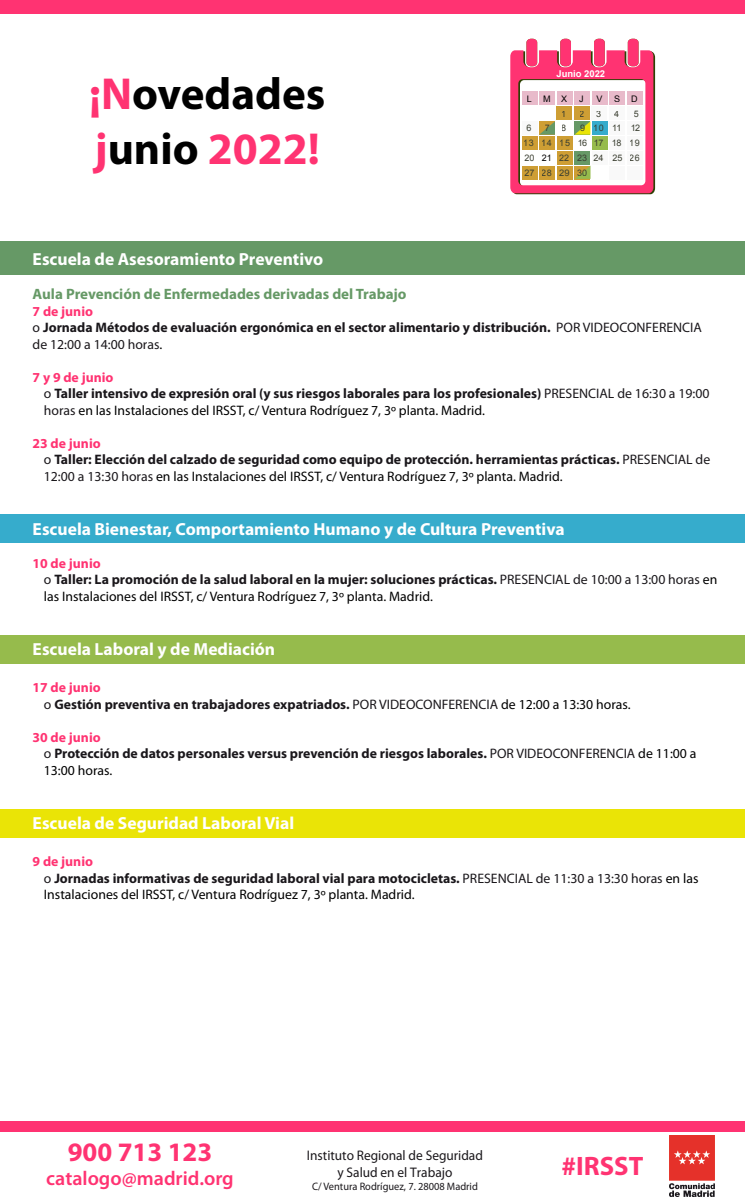
<style>
.page{position:relative;width:745px;height:1204px;background:#fff}
.page>*{position:absolute;margin:0;border:0;box-sizing:border-box;transform-origin:0 0}
.t1{font:700 45px/54px "Myriad Pro";color:#000}
.t2{font:700 26.75px "Myriad Pro";color:#ff3372}
.t3{font:600 20px "Myriad Pro";color:#ff3372}
.t4{font:700 17.5px "Myriad Pro";color:#fff}
.t5{font:700 15px "Myriad Pro";color:#696}
.t6{font:13.88px/16.6px "Myriad Pro";color:#1a171b;text-align:center;scale:.96 1}
.t7{font:700 13.75px/16.5px "Myriad Pro";color:#1a171b}
.t8{font:13.75px/16.5px "Myriad Pro";color:#000}
.t9{font:10.75px "Myriad Pro";color:#1a171b;scale:.96 1}
.t10{font:700 9.38px "Arial";color:#fff}
.t11{font:9px/15px "Arial";color:#3b3f31;text-align:justify}
.t12{font:9px "Arial";color:#000}
.s1{color:#ff3372}
.s2{color:#000}
.s3{font-weight:400}
.s4{font-weight:400;color:#000}
.s5{font-weight:700;color:#ff3372}
.s6{color:#1a171b}
.s7{font-weight:700;color:#1a171b}
</style>
<div class="page">
<div style="left:0;top:809px;width:744px;height:28px;background:#eae406"></div>
<div style="left:0;top:635px;width:744px;height:29px;background:#96bb4c"></div>
<div style="left:0;top:514px;width:744px;height:29px;background:#36accc"></div>
<div style="left:0;top:241px;width:744px;height:34px;background:#696"></div>
<div style="left:0;top:0;width:744px;height:14px;background:#ff3372"></div>
<div style="left:0;top:1121px;width:744px;height:10px;background:#ff3372"></div>
<img style="left:669px;top:1135px;width:45px;height:61px">
<svg style="left:510px;top:39px;width:144px;height:155px"></svg>
<h1 class="t1" style="left:89px;top:66px;width:238px"><span class="s1">¡N</span>ovedades <span class="s1">j</span>unio <span class="s1">2022!</span></h1>
<p class="t10" style="left:556px;top:67px;width:50px">Junio 2022</p>
<p class="t12" style="left:526px;top:92px;width:7px">L</p>
<p class="t12" style="left:543px;top:92px;width:25px">M X</p>
<p class="t12" style="left:579px;top:93px;width:6px">J</p>
<p class="t12" style="left:596px;top:92px;width:8px">V</p>
<p class="t12" style="left:614px;top:92px;width:25px">S D</p>
<p class="t11" style="left:633px;top:106px;width:7px">5</p>
<p class="t11" style="left:561px;top:107px;width:7px">1</p>
<p class="t11" style="left:579px;top:107px;width:7px">2</p>
<p class="t11" style="left:595px;top:107px;width:7px">3</p>
<p class="t11" style="left:614px;top:107px;width:7px">4</p>
<p class="t11" style="left:523px;top:120px;width:118px;text-indent:106px">12<br>13 14 15 16 17 18 19<br>20 <span class="s2">21</span> 22 23 24 25 26<br>27 28 29</p>
<p class="t11" style="left:526px;top:120px;width:7px">6</p>
<p class="t11" style="left:561px;top:120px;width:7px">8</p>
<p class="t11" style="left:593px;top:120px;width:29px">10 11</p>
<p class="t11" style="left:544px;top:120px;width:7px">7</p>
<p class="t11" style="left:579px;top:120px;width:7px">9</p>
<p class="t11" style="left:576px;top:165px;width:12px">30</p>
<p class="t4" style="left:33px;top:247px;width:292px">Escuela de Asesoramiento Preventivo</p>
<p class="t5" style="left:33px;top:284px;width:375px">Aula Prevención de Enfermedades derivadas del Trabajo</p>
<p class="t7" style="left:33px;top:302px;width:670px"><span class="s1">7 de junio<br></span><span class="s3">o</span> Jornada Métodos de evaluación ergonómica en el sector alimentario y distribución. <span class="s3">POR VIDEOCONFERENCIA de 12:00 a 14:00 horas</span><span class="s4">.</span></p>
<p class="t7" style="left:44px;top:368px;width:666px;text-indent:-11px"><span class="s1">7 y 9 de junio<br></span><span class="s3">o</span> Taller intensivo de expresión oral (y sus riesgos laborales para los profesionales) <span class="s3">PRESENCIAL de 16:30 a 19:00 horas</span> <span class="s4">en las Instalaciones del IRSST, c/ Ventura Rodríguez 7, 3º planta. Madrid.</span></p>
<p class="t7" style="left:44px;top:434px;width:667px;text-indent:-11px"><span class="s1">23 de junio<br></span><span class="s3">o</span> Taller: Elección del calzado de seguridad como equipo de protección. herramientas prácticas. <span class="s3">PRESENCIAL de<br>12:00 a 13:30 horas</span> <span class="s4">en las Instalaciones del IRSST, c/ Ventura Rodríguez 7, 3º planta. Madrid.</span></p>
<p class="t4" style="left:33px;top:517px;width:533px">Escuela Bienestar, Comportamiento Humano y de Cultura Preventiva</p>
<p class="t7" style="left:44px;top:554px;width:674px;text-indent:-11px"><span class="s1">10 de junio<br></span><span class="s3">o</span> Taller: La promoción de la salud laboral en la mujer: soluciones prácticas. <span class="s3">PRESENCIAL de 10:00 a 13:00 horas</span> <span class="s4">en las Instalaciones del IRSST, c/ Ventura Rodríguez 7, 3º planta. Madrid.</span></p>
<p class="t4" style="left:33px;top:637px;width:244px">Escuela Laboral y de Mediación</p>
<p class="t7" style="left:44px;top:679px;width:588px;text-indent:-11px"><span class="s1">17 de junio<br></span><span class="s3">o</span> Gestión preventiva en trabajadores expatriados. <span class="s3">POR VIDEOCONFERENCIA</span> <span class="s4">de 12:00 a 13:30 horas.</span></p>
<p class="t7" style="left:44px;top:728px;width:653px;text-indent:-11px"><span class="s1">30 de junio<br></span><span class="s3">o</span> Protección de datos personales versus prevención de riesgos laborales. <span class="s3">POR VIDEOCONFERENCIA</span> <span class="s4">de 11:00 a<br>13:00 horas.</span></p>
<p class="t4" style="left:33px;top:811px;width:263px">Escuela de Seguridad Laboral Vial</p>
<p class="t8" style="left:44px;top:853px;width:655px;text-indent:-11px"><span class="s5">9 de junio<br></span><span class="s6">o</span> <span class="s7">Jornadas informativas de seguridad laboral vial para motocicletas.</span> <span class="s6">PRESENCIAL de 11:30 a 13:30 horas</span> en las<br>Instalaciones del IRSST, c/ Ventura Rodríguez 7, 3º planta. Madrid.</p>
<h2 class="t2" style="left:68px;top:1134px;width:146px">900 713 123</h2>
<h3 class="t3" style="left:46px;top:1165px;width:189px">catalogo@madrid.org</h3>
<p class="t6" style="left:307px;top:1147px;width:185px">Instituto Regional de Seguridad y Salud en el Trabajo</p>
<p class="t9" style="left:312px;top:1180px;width:174px">C/ Ventura Rodríguez, 7. 28008 Madrid</p>
<h2 class="t2" style="left:561px;top:1148px;width:83px">#IRSST</h2>
</div>
